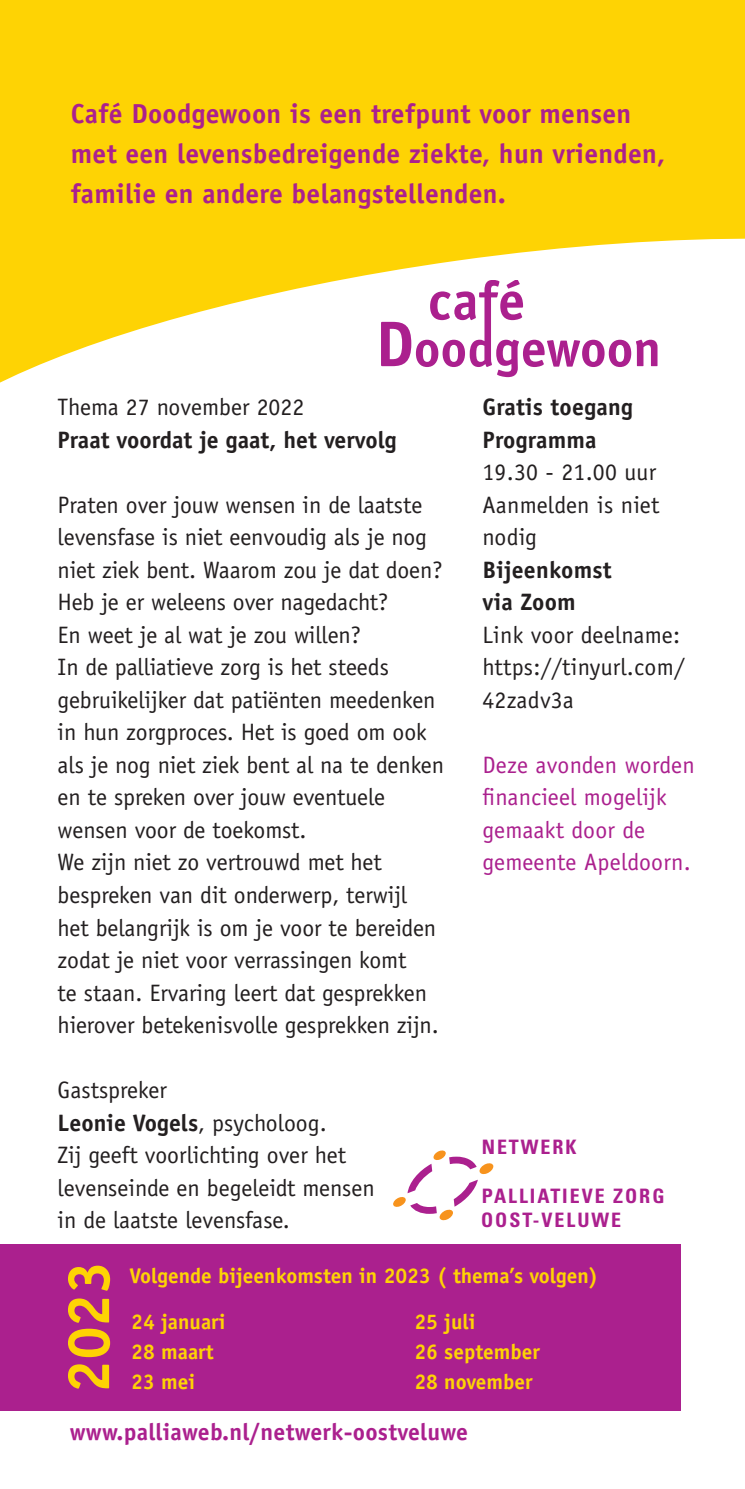
<style>
.page{position:relative;width:745px;height:1489px;background:#fff}
.page>*{position:absolute;margin:0;border:0;box-sizing:border-box;transform-origin:0 0}
.platte_tekst{font:700 60px "Officina Sans Std";color:#fed304}
.inleiding{font:700 27.5px/40px "Officina Sans Std";letter-spacing:.01em;color:#ab208e}
.platte_tekst-2{font:23.75px/32.5px "Officina Sans Std";letter-spacing:-.005em;color:#231f20}
.tussenkopje{font:23.75px/32.5px "Officina Sans Std";letter-spacing:.01em;color:#231f20}
.tussenkopje-2{font:23.75px/32.5px "Officina Sans Std";letter-spacing:.01em;color:#ab208e}
.tussenkopje-3{font:700 23.75px "Officina Sans Std";letter-spacing:.01em;color:#231f20}
.platte_tekst-3{font:700 23.75px "Officina Sans Std";letter-spacing:.01em;color:#ab208e}
.platte_tekst-4{font:700 23.75px "Officina Sans Std";color:#231f20}
.platte_tekst-5{font:700 21.25px "Officina Sans Std";color:#fed304}
.t1{font:700 condensed 20px/23.8px "Univers";letter-spacing:.1em;color:#ab208e}
.s1{font-weight:700}
</style>
<div class="page">
<svg style="left:0;top:0;width:744px;height:383px;fill:#fed304"></svg>
<svg style="left:381px;top:280px;width:276px;height:97px"></svg>
<div style="left:0;top:1244px;width:680px;height:166px;background:#ab208e"></div>
<svg style="left:393px;top:1150px;width:100px;height:70px"></svg>
<p class="inleiding" style="left:71px;top:93px;width:595px">Café Doodgewoon is een trefpunt voor mensen met een levensbedreigende ziekte, hun vrienden, familie en andere belangstellenden.</p>
<p class="platte_tekst-2" style="left:58px;top:391px;width:248px">Thema 27 november 2022</p>
<p class="platte_tekst-4" style="left:58px;top:425px;width:340px">Praat voordat je gaat, het vervolg</p>
<p class="platte_tekst-2" style="left:58px;top:488px;width:388px">Praten over jouw wensen in de laatste levensfase is niet eenvoudig als je nog niet ziek bent. Waarom zou je dat doen?<br>Heb je er weleens over nagedacht?<br>En weet je al wat je zou willen?<br>In de palliatieve zorg is het steeds gebruikelijker dat patiënten meedenken in hun zorgproces. Het is goed om ook als je nog niet ziek bent al na te denken en te spreken over jouw eventuele wensen voor de toekomst.</p>
<p class="platte_tekst-2" style="left:58px;top:846px;width:382px">We zijn niet zo vertrouwd met het bespreken van dit onderwerp, terwijl het belangrijk is om je voor te bereiden zodat je niet voor verrassingen komt<br>te staan. Ervaring leert dat gesprekken hierover betekenisvolle gesprekken zijn.</p>
<p class="platte_tekst-2" style="left:58px;top:1073px;width:111px">Gastspreker</p>
<p class="platte_tekst-2" style="left:58px;top:1106px;width:318px"><span class="s1">Leonie Vogels</span>, psycholoog.<br>Zij geeft voorlichting over het levenseinde en begeleidt mensen in de laatste levensfase.</p>
<p class="tussenkopje-3" style="left:482px;top:392px;width:152px">Gratis toegang</p>
<p class="tussenkopje-3" style="left:482px;top:425px;width:116px">Programma</p>
<p class="tussenkopje" style="left:482px;top:456px;width:175px">19.30 - 21.00 uur</p>
<p class="tussenkopje" style="left:482px;top:488px;width:178px">Aanmelden is niet nodig</p>
<p class="tussenkopje-3" style="left:482px;top:555px;width:131px">Bijeenkomst</p>
<p class="tussenkopje-3" style="left:482px;top:587px;width:95px">via Zoom</p>
<p class="tussenkopje" style="left:482px;top:618px;width:203px">Link voor deelname: https://tinyurl.com/<br>42zadv3a</p>
<p class="tussenkopje-2" style="left:482px;top:748px;width:213px">Deze avonden worden financieel mogelijk gemaakt door de gemeente Apeldoorn.</p>
<p class="t1" style="left:481px;top:1134px;width:96px">NETWERK</p>
<p class="t1" style="left:481px;top:1183px;width:185px">PALLIATIEVE ZORG<br>OOST-VELUWE</p>
<p class="platte_tekst" style="left:51px;top:1393px;width:134px;rotate:-90deg">2023</p>
<p class="platte_tekst-5" style="left:129px;top:1262px;width:470px">Volgende bijeenkomsten in 2023 ( thema’s volgen)</p>
<p class="platte_tekst-5" style="left:131px;top:1308px;width:96px">24 januari</p>
<p class="platte_tekst-5" style="left:131px;top:1338px;width:84px">28 maart</p>
<p class="platte_tekst-5" style="left:131px;top:1368px;width:65px">23 mei</p>
<p class="platte_tekst-5" style="left:414px;top:1308px;width:63px">25 juli</p>
<p class="platte_tekst-5" style="left:414px;top:1338px;width:127px">26 september</p>
<p class="platte_tekst-5" style="left:414px;top:1368px;width:120px">28 november</p>
<p class="platte_tekst-3" style="left:70px;top:1417px;width:399px">www.palliaweb.nl/netwerk-oostveluwe</p>
</div>
